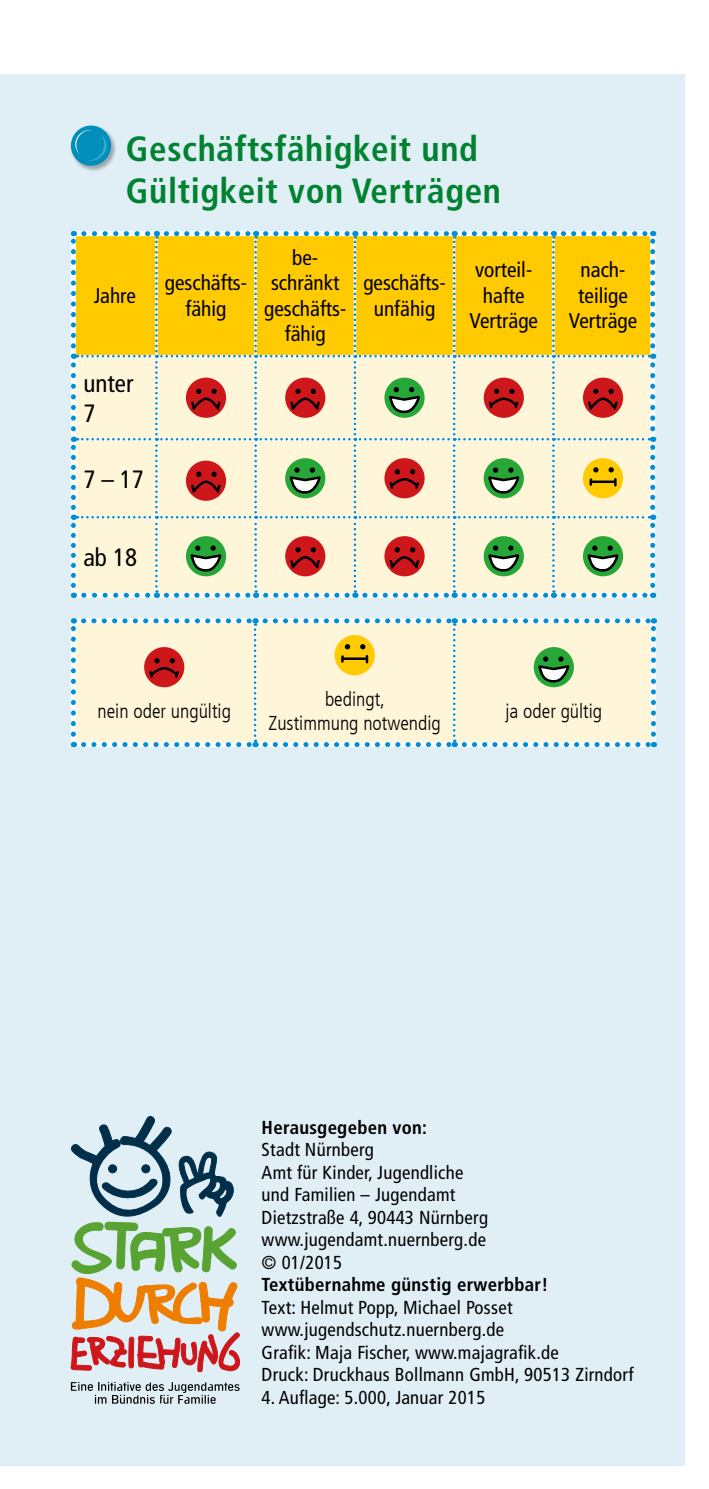
<style>
.page{position:relative;width:709px;height:1489px;background:#fff}
.page>*{position:absolute;margin:0;border:0;box-sizing:border-box;transform-origin:0 0}
.t1{font:700 condensed 35px/42px "Frutiger LT Com";letter-spacing:.02em;color:#008230}
.t2{font:condensed 25px/30px "Frutiger LT Com";color:#000}
.t3{font:condensed 21.25px/25.5px "Frutiger LT Com";color:#000;text-align:center}
.t4{font:300 condensed 20px/24px "Frutiger LT Com";color:#000;text-align:center}
.t5{font:condensed 18.75px/22.5px "Frutiger LT Com";letter-spacing:.015em;color:#000}
.t6{font:700 condensed 18.75px "Frutiger LT Com";letter-spacing:.015em;color:#000}
</style>
<div class="page">
<div style="left:0;top:74px;width:684px;height:1392px;background:#e0eef6"></div>
<svg style="left:71px;top:1381px;width:169px;height:22px"></svg>
<svg style="left:71px;top:1116px;width:169px;height:256px"></svg>
<div style="left:70px;top:125px;width:47px;height:47px;background:#000;opacity:.3"></div>
<div style="left:71px;top:125px;width:40px;height:41px;background:#008eba;border-radius:50%"></div>
<svg style="left:75px;top:130px;width:32px;height:31px"></svg>
<svg style="left:71px;top:231px;width:584px;height:366px;background:#ecd687"></svg>
<div style="left:76px;top:623px;width:575px;height:119px;background:#fff5d8"></div>
<svg style="left:76px;top:618px;width:7px;height:5px"></svg>
<svg style="left:71px;top:734px;width:5px;height:10px"></svg>
<svg style="left:256px;top:618px;width:9px;height:5px"></svg>
<svg style="left:455px;top:618px;width:9px;height:5px"></svg>
<svg style="left:651px;top:734px;width:5px;height:10px"></svg>
<svg style="left:74px;top:742px;width:9px;height:5px"></svg>
<svg style="left:256px;top:742px;width:9px;height:5px"></svg>
<svg style="left:455px;top:742px;width:9px;height:5px"></svg>
<svg style="left:71px;top:618px;width:5px;height:116px"></svg>
<svg style="left:464px;top:742px;width:190px;height:5px"></svg>
<svg style="left:83px;top:618px;width:173px;height:129px;background:#f1e5cf"></svg>
<svg style="left:265px;top:618px;width:190px;height:129px;background:#f4eece"></svg>
<svg style="left:464px;top:618px;width:192px;height:116px;background:#ededd1"></svg>
<h1 class="t1" style="left:126px;top:128px;width:377px">Geschäftsfähigkeit und<br>Gültigkeit von Verträgen</h1>
<p class="t3" style="left:94px;top:283px;width:44px">Jahre</p>
<h2 class="t2" style="left:83px;top:368px;width:51px">unter<br>7</h2>
<h2 class="t2" style="left:83px;top:464px;width:62px">7 – 17</h2>
<p class="t3" style="left:165px;top:270px;width:84px">geschäfts&shy;fähig</p>
<p class="t3" style="left:264px;top:245px;width:84px">be&shy;schränkt geschäfts&shy;fähig</p>
<p class="t3" style="left:363px;top:270px;width:84px">geschäfts&shy;unfähig</p>
<h2 class="t2" style="left:83px;top:542px;width:55px">ab 18</h2>
<p class="t3" style="left:469px;top:257px;width:70px">vorteil&shy;hafte<br>Verträge</p>
<p class="t3" style="left:569px;top:257px;width:70px">nach&shy;teilige<br>Verträge</p>
<p class="t4" style="left:97px;top:699px;width:135px">nein oder ungültig</p>
<p class="t4" style="left:268px;top:687px;width:174px">bedingt,<br>Zustimmung notwendig</p>
<p class="t4" style="left:505px;top:699px;width:98px">ja oder gültig</p>
<p class="t6" style="left:261px;top:1115px;width:167px">Herausgegeben von:</p>
<p class="t5" style="left:261px;top:1138px;width:228px">Stadt Nürnberg<br>Amt für Kinder, Jugendliche und Familien – Jugendamt<br>Dietzstraße 4, 90443 Nürnberg www.jugendamt.nuernberg.de © 01/2015</p>
<p class="t6" style="left:261px;top:1273px;width:288px">Textübernahme günstig erwerbbar!</p>
<p class="t5" style="left:261px;top:1295px;width:373px">Text: Helmut Popp, Michael Posset www.jugendschutz.nuernberg.de<br>Grafik: Maja Fischer, www.majagrafik.de<br>Druck: Druckhaus Bollmann GmbH, 90513 Zirndorf</p>
<p class="t5" style="left:261px;top:1385px;width:225px">4. Auflage: 5.000, Januar 2015</p>
</div>
